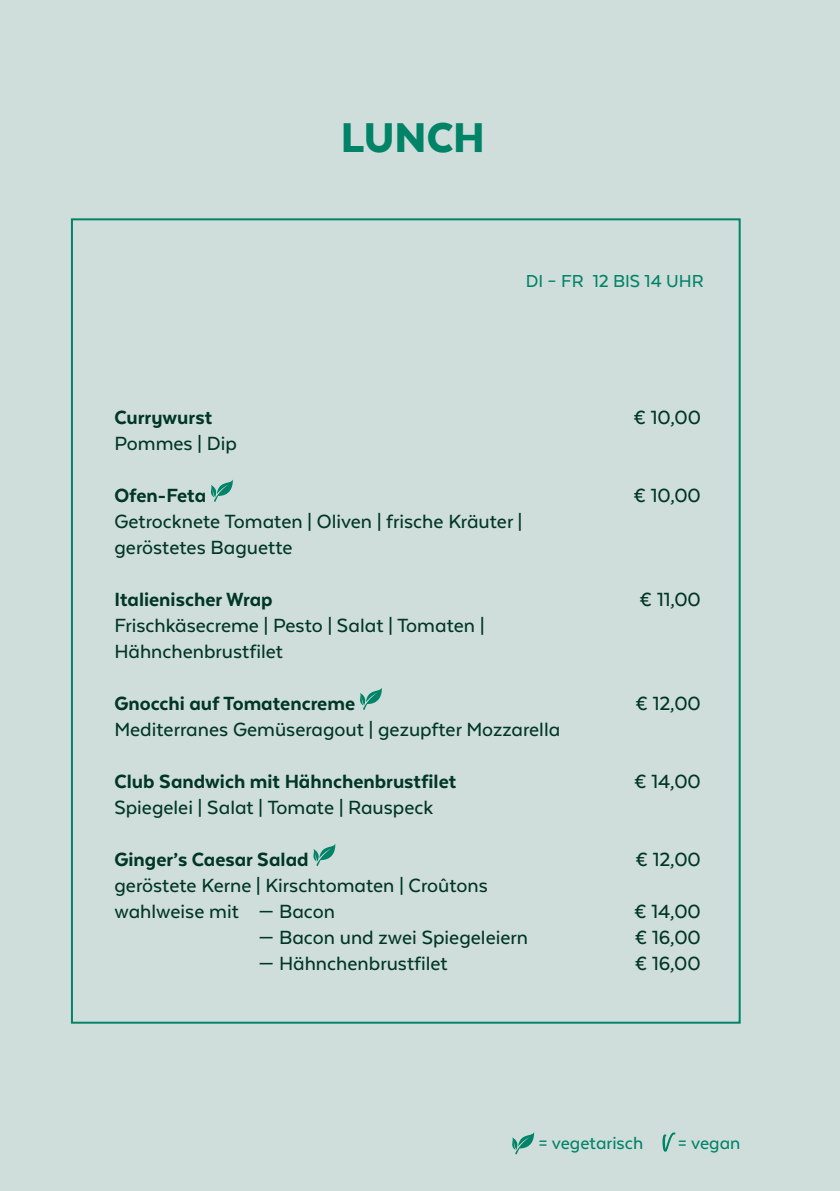
<style>
.page{position:relative;width:840px;height:1191px;background:#fff}
.page>*{position:absolute;margin:0;border:0;box-sizing:border-box;transform-origin:0 0}
.t1{font:900 48px "Texta Alt";color:#018368}
.t2{font:500 22px/26px "Texta Alt";color:#003626}
.t3{font:800 22px "Texta Alt";color:#003626}
.t4{font:500 20px "Texta Alt";color:#018368}
.s1{font-family:"Sophistica 1";font-weight:400;font-size:25.2px}
</style>
<div class="page">
<div style="left:0;top:0;width:839px;height:1191px;background:#cfdedb"></div>
<svg style="left:512px;top:1132px;width:22px;height:22px"></svg>
<svg style="left:211px;top:479px;width:22px;height:23px"></svg>
<svg style="left:360px;top:689px;width:21px;height:21px"></svg>
<svg style="left:313px;top:844px;width:22px;height:22px"></svg>
<h1 class="t1" style="left:341px;top:113px;width:145px">LUNCH</h1>
<p class="t4" style="left:525px;top:271px;width:179px">DI – FR 12 BIS 14 UHR</p>
<p class="t3" style="left:114px;top:406px;width:99px">Currywurst</p>
<p class="t2" style="left:633px;top:404px;width:69px">€ 10,00</p>
<p class="t2" style="left:114px;top:430px;width:124px">Pommes | Dip</p>
<p class="t3" style="left:114px;top:484px;width:93px">Ofen-Feta</p>
<p class="t2" style="left:633px;top:482px;width:69px">€ 10,00</p>
<p class="t2" style="left:114px;top:508px;width:409px">Getrocknete Tomaten | Oliven | frische Kräuter | geröstetes Baguette</p>
<p class="t3" style="left:114px;top:588px;width:159px">Italienischer Wrap</p>
<p class="t2" style="left:639px;top:586px;width:63px">€ 11,00</p>
<p class="t2" style="left:114px;top:612px;width:371px">Frischkäsecreme | Pesto | Salat | Tomaten |<br>Hähnchenbrustfilet</p>
<p class="t3" style="left:114px;top:692px;width:242px">Gnocchi auf Tomatencreme</p>
<p class="t2" style="left:635px;top:690px;width:67px">€ 12,00</p>
<p class="t2" style="left:114px;top:716px;width:447px">Mediterranes Gemüseragout | gezupfter Mozzarella</p>
<p class="t3" style="left:114px;top:770px;width:343px">Club Sandwich mit Hähnchenbrustfilet</p>
<p class="t2" style="left:633px;top:768px;width:68px">€ 14,00</p>
<p class="t2" style="left:114px;top:794px;width:320px">Spiegelei | Salat | Tomate | Rauspeck</p>
<p class="t3" style="left:114px;top:848px;width:195px">Ginger’s Caesar Salad</p>
<p class="t2" style="left:635px;top:846px;width:67px">€ 12,00</p>
<p class="t2" style="left:114px;top:872px;width:375px">geröstete Kerne | Kirschtomaten | Croûtons wahlweise mit — Bacon</p>
<p class="t2" style="left:633px;top:898px;width:68px">€ 14,00</p>
<p class="t2" style="left:258px;top:924px;width:271px">— Bacon und zwei Spiegeleiern</p>
<p class="t2" style="left:634px;top:924px;width:67px">€ 16,00</p>
<p class="t2" style="left:258px;top:950px;width:190px">— Hähnchenbrustfilet</p>
<p class="t2" style="left:634px;top:950px;width:67px">€ 16,00</p>
<p class="t4" style="left:538px;top:1133px;width:203px">= vegetarisch <span class="s1">V</span> = vegan</p>
</div>
